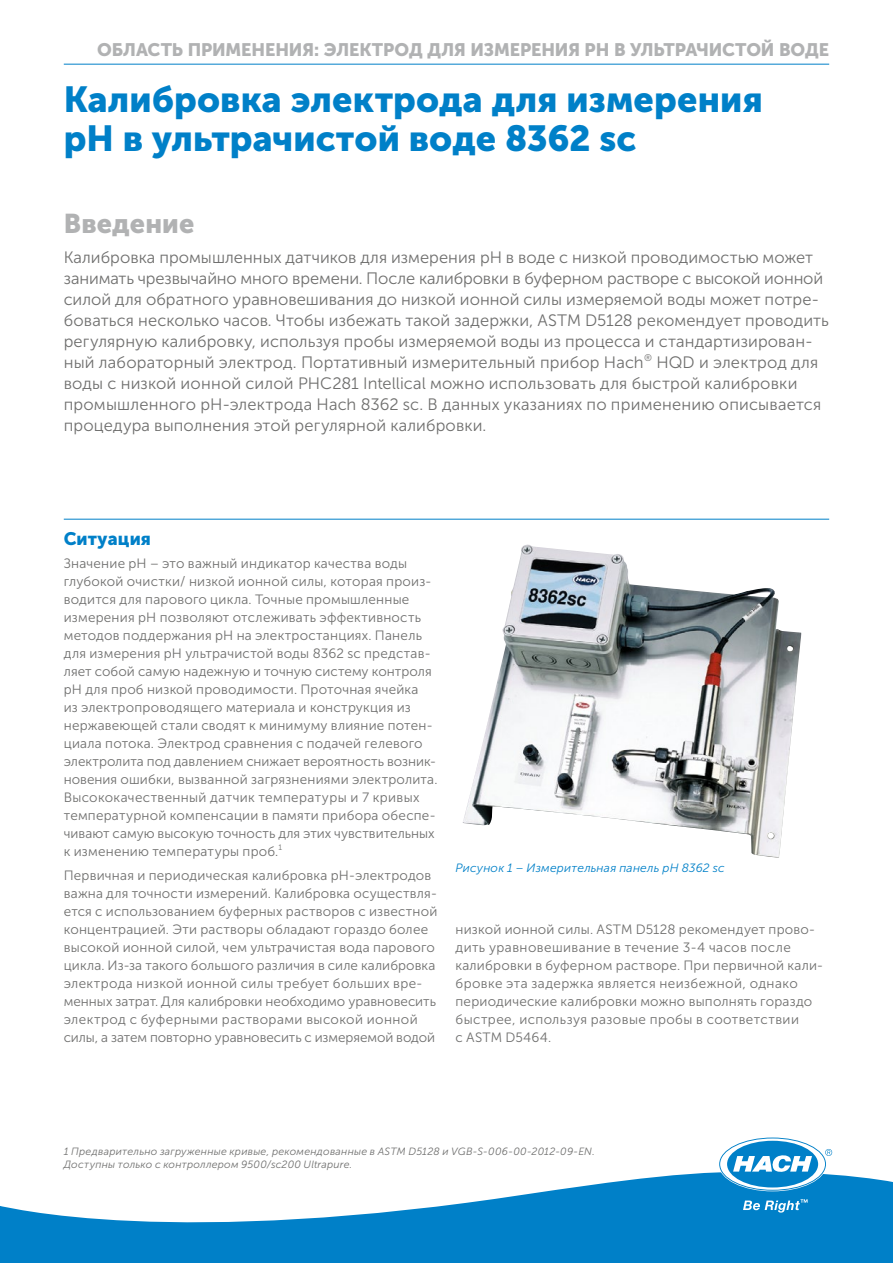
<style>
.page{position:relative;width:893px;height:1263px;background:#fff}
.page>*{position:absolute;margin:0;border:0;box-sizing:border-box;transform-origin:0 0}
.t1{font:36px/39px "Museo Sans Cyrl 900";color:#0080c8}
.t2{font:27px "Museo Sans Cyrl 900";letter-spacing:.005em;color:#b1b2b3}
.t3{font:18px "Museo Sans Cyrl 900";letter-spacing:-.01em;color:#b1b2b3}
.t4{font:18px "Museo Sans Cyrl 900";letter-spacing:.01em;color:#0080c8}
.t5{font:16.5px/21px "Museo Sans Cyrl 300";letter-spacing:.005em;color:#6f6f6e}
.t6{font:13.5px/18px "Museo Sans Cyrl 300";letter-spacing:.015em;color:#6f6f6e}
.t7{font:italic 12px "Museo Sans Cyrl 300";letter-spacing:.015em;color:#0080c8}
.t8{font:italic 10.5px/13.5px "Museo Sans Cyrl 300";letter-spacing:.02em;color:#6f6f6e}
</style>
<div class="page">
<img style="left:463px;top:544px;width:338px;height:314px">
<hr style="left:64px;top:64px;width:765px;height:1px;background:#0080c8">
<hr style="left:64px;top:519px;width:765px;height:1px;background:#0080c8">
<svg style="left:0;top:1168px;width:893px;height:95px;fill:#0080c8"></svg>
<svg style="left:720px;top:1138px;width:112px;height:52px"></svg>
<svg style="left:743px;top:1199px;width:65px;height:13px"></svg>
<h3 class="t3" style="left:97px;top:39px;width:734px">ОБЛАСТЬ ПРИМЕНЕНИЯ: ЭЛЕКТРОД ДЛЯ ИЗМЕРЕНИЯ PH В УЛЬТРАЧИСТОЙ ВОДЕ</h3>
<h1 class="t1" style="left:64px;top:80px;width:700px">Калибровка электрода для измерения pH в ультрачистой воде 8362 sc</h1>
<h2 class="t2" style="left:64px;top:208px;width:132px">Введение</h2>
<p class="t5" style="left:64px;top:247px;width:767px">Калибровка промышленных датчиков для измерения pH в воде с низкой проводимостью может занимать чрезвычайно много времени. После калибровки в буферном растворе с высокой ионной силой для обратного уравновешивания до низкой ионной силы измеряемой воды может потре&shy;боваться несколько часов. Чтобы избежать такой задержки, ASTM D5128 рекомендует проводить регулярную калибровку, используя пробы измеряемой воды из процесса и стандартизирован&shy;ный лабораторный электрод. Портативный измерительный прибор Hach<sup>®</sup> HQD и электрод для воды с низкой ионной силой PHC281 Intellical можно использовать для быстрой калибровки промышленного pH-электрода Hach 8362 sc. В данных указаниях по применению описывается процедура выполнения этой регулярной калибровки.</p>
<h3 class="t4" style="left:64px;top:528px;width:89px">Ситуация</h3>
<p class="t6" style="left:64px;top:554px;width:375px">Значение pH – это важный индикатор качества воды глубокой очистки/ низкой ионной силы, которая произ&shy;водится для парового цикла. Точные промышленные измерения pH позволяют отслеживать эффективность методов поддержания pH на электростанциях. Панель для измерения pH ультрачистой воды 8362 sc представ&shy;ляет собой самую надежную и точную систему контроля pH для проб низкой проводимости. Проточная ячейка<br>из электропроводящего материала и конструкция из нержавеющей стали сводят к минимуму влияние потен&shy;циала потока. Электрод сравнения с подачей гелевого электролита под давлением снижает вероятность возник&shy;новения ошибки, вызванной загрязнениями электролита.<br>Высококачественный датчик температуры и 7 кривых температурной компенсации в памяти прибора обеспе&shy;чивают самую высокую точность для этих чувствительных к изменению температуры проб.<sup>1</sup></p>
<p class="t6" style="left:64px;top:866px;width:375px">Первичная и периодическая калибровка pH-электродов важна для точности измерений. Калибровка осуществля&shy;ется с использованием буферных растворов с известной концентрацией. Эти растворы обладают гораздо более высокой ионной силой, чем ультрачистая вода парового цикла. Из-за такого большого различия в силе калибровка электрода низкой ионной силы требует больших вре&shy;менных затрат. Для калибровки необходимо уравновесить электрод с буферными растворами высокой ионной силы, а затем повторно уравновесить с измеряемой водой</p>
<p class="t7" style="left:455px;top:862px;width:270px">Рисунок 1 – Измерительная панель pH 8362 sc</p>
<p class="t6" style="left:455px;top:921px;width:369px">низкой ионной силы. ASTM D5128 рекомендует прово&shy;дить уравновешивание в течение 3-4 часов после калибровки в буферном растворе. При первичной кали&shy;бровке эта задержка является неизбежной, однако периодические калибровки можно выполнять гораздо быстрее, используя разовые пробы в соответствии<br>с ASTM D5464.</p>
<p class="t8" style="left:64px;top:1145px;width:533px">1 Предварительно загруженные кривые, рекомендованные в ASTM D5128 и VGB-S-006-00-2012-09-EN.<br>Доступны только с контроллером 9500/sc200 Ultrapure.</p>
</div>
